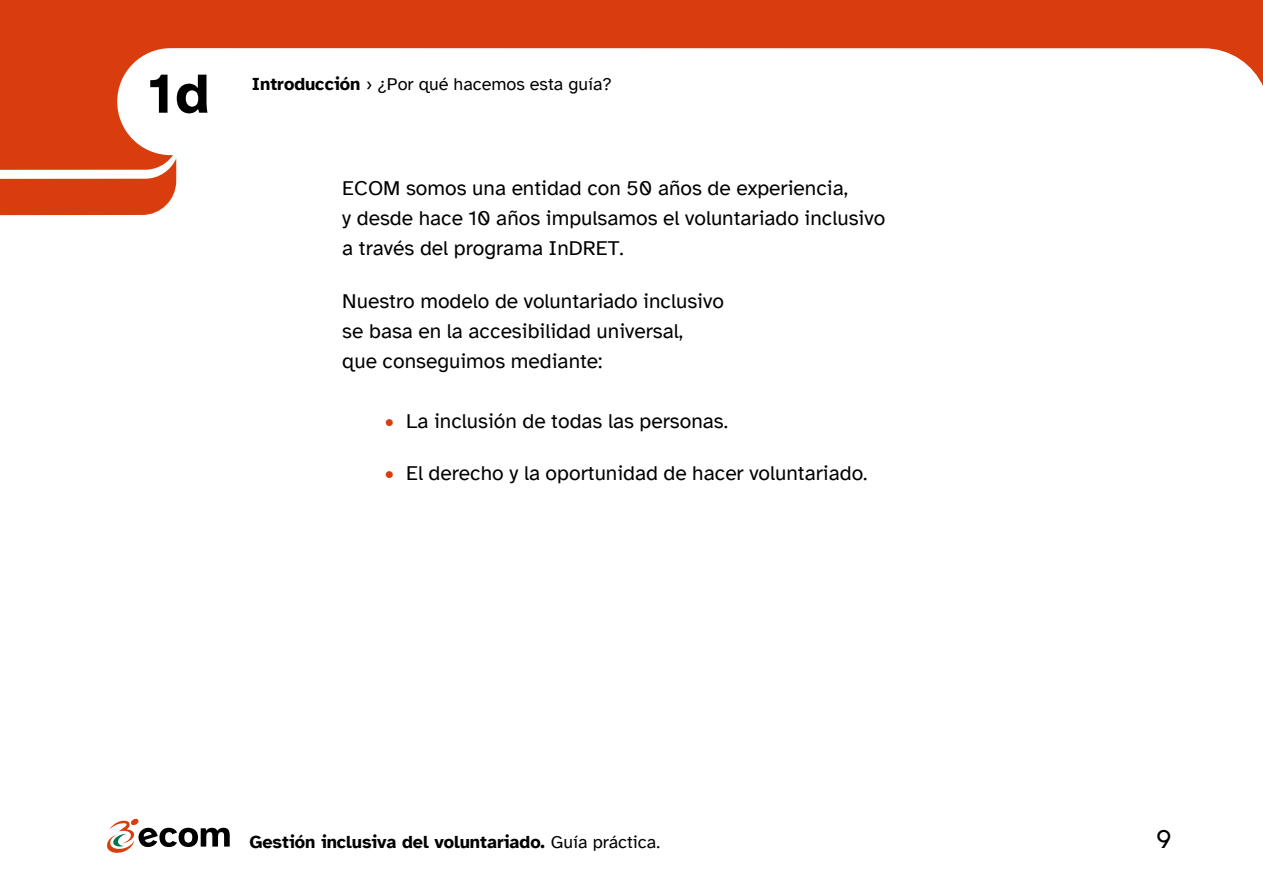
<style>
.page{position:relative;width:1263px;height:893px;background:#fff}
.page>*{position:absolute;margin:0;border:0;box-sizing:border-box;transform-origin:0 0}
.t1{font:700 57px "Atkinson Hyperlegible";color:#000}
.t2{font:27px "Atkinson Hyperlegible";color:#000}
.t3{font:21px/30px "Atkinson Hyperlegible";color:#000}
.t4{font:700 18px "Atkinson Hyperlegible";color:#000}
.t5{font:18px "Atkinson Hyperlegible";color:#000}
.s1{font-weight:700}
.s2{font-weight:700;color:#d93d0e}
.s3{font-weight:400}
</style>
<div class="page">
<svg style="left:0;top:0;width:1263px;height:215px"></svg>
<svg style="left:107px;top:818px;width:123px;height:35px"></svg>
<h1 class="t1" style="left:148px;top:60px;width:63px">1d</h1>
<p class="t5" style="left:252px;top:74px;width:362px"><span class="s1">Introducción</span> › ¿Por qué hacemos esta guía?</p>
<p class="t3" style="left:342px;top:173px;width:544px">ECOM somos una entidad con 50 años de experiencia,<br>y desde hace 10 años impulsamos el voluntariado inclusivo a través del programa InDRET.</p>
<p class="t3" style="left:342px;top:286px;width:383px">Nuestro modelo de voluntariado inclusivo se basa en la accesibilidad universal,<br>que conseguimos mediante:</p>
<p class="t3" style="left:385px;top:406px;width:345px"><span class="s2">•</span> La inclusión de todas las personas.</p>
<p class="t3" style="left:385px;top:458px;width:484px"><span class="s2">•</span> El derecho y la oportunidad de hacer voluntariado.</p>
<p class="t4" style="left:249px;top:831px;width:412px">Gestión inclusiva del voluntariado. <span class="s3">Guía práctica.</span></p>
<p class="t2" style="left:1156px;top:824px;width:18px">9</p>
</div>
